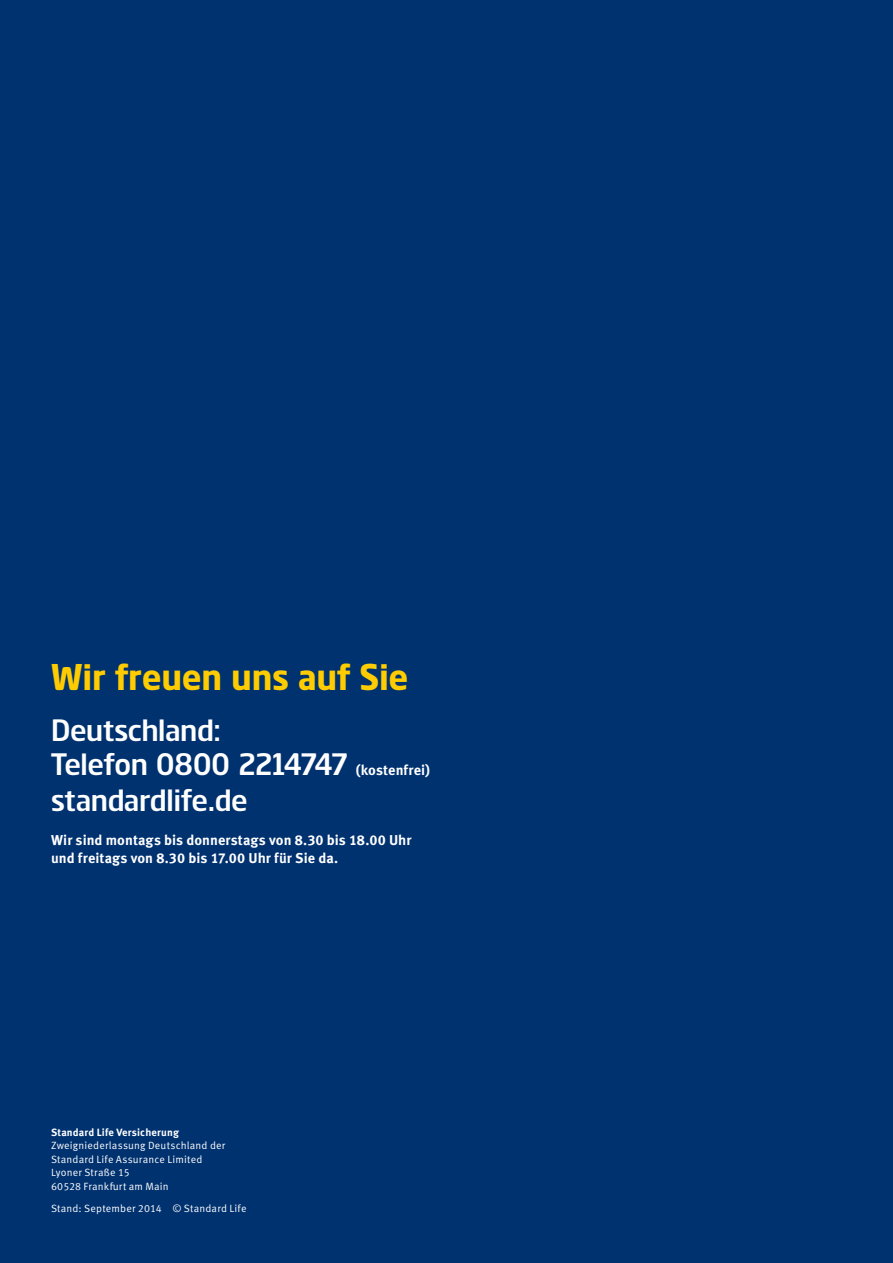
<style>
.page{position:relative;width:893px;height:1263px;background:#003270}
.page>*{position:absolute;margin:0;border:0;box-sizing:border-box;transform-origin:0 0}
.t1{font:700 36px "Standard Life";letter-spacing:-.01em;color:#fecc00}
.t2{font:30px/35.1px "Standard Life";color:#fff}
.t3{font:700 14.25px/17.2px "Meta Standard Life Pro TF";letter-spacing:.005em;color:#fff}
.t4{font:10.5px/13.5px "Meta Standard Life Pro TF Norm";letter-spacing:.015em;color:#fff}
.t5{font:700 10.5px "Meta Standard Life Pro TF";letter-spacing:.015em;color:#fff}
.s1{font-family:"Meta Standard Life Pro TF";font-weight:700;font-size:14.25px}
</style>
<div class="page">
<h1 class="t1" style="left:51px;top:654px;width:359px">Wir freuen uns auf Sie</h1>
<h2 class="t2" style="left:51px;top:712px;width:381px">Deutschland:<br>Telefon 0800 2214747 <span class="s1">(kostenfrei) </span>standardlife.de</h2>
<h3 class="t3" style="left:51px;top:831px;width:362px">Wir sind montags bis donnerstags von 8.30 bis 18.00 Uhr und freitags von 8.30 bis 17.00 Uhr für Sie da.</h3>
<p class="t5" style="left:51px;top:1124px;width:129px">Standard Life Versicherung</p>
<p class="t4" style="left:51px;top:1138px;width:176px">Zweigniederlassung Deutschland der<br>Standard Life Assurance Limited<br>Lyoner Straße 15<br>60528 Frankfurt am Main</p>
<p class="t4" style="left:51px;top:1201px;width:197px">Stand: September 2014 © Standard Life</p>
</div>
